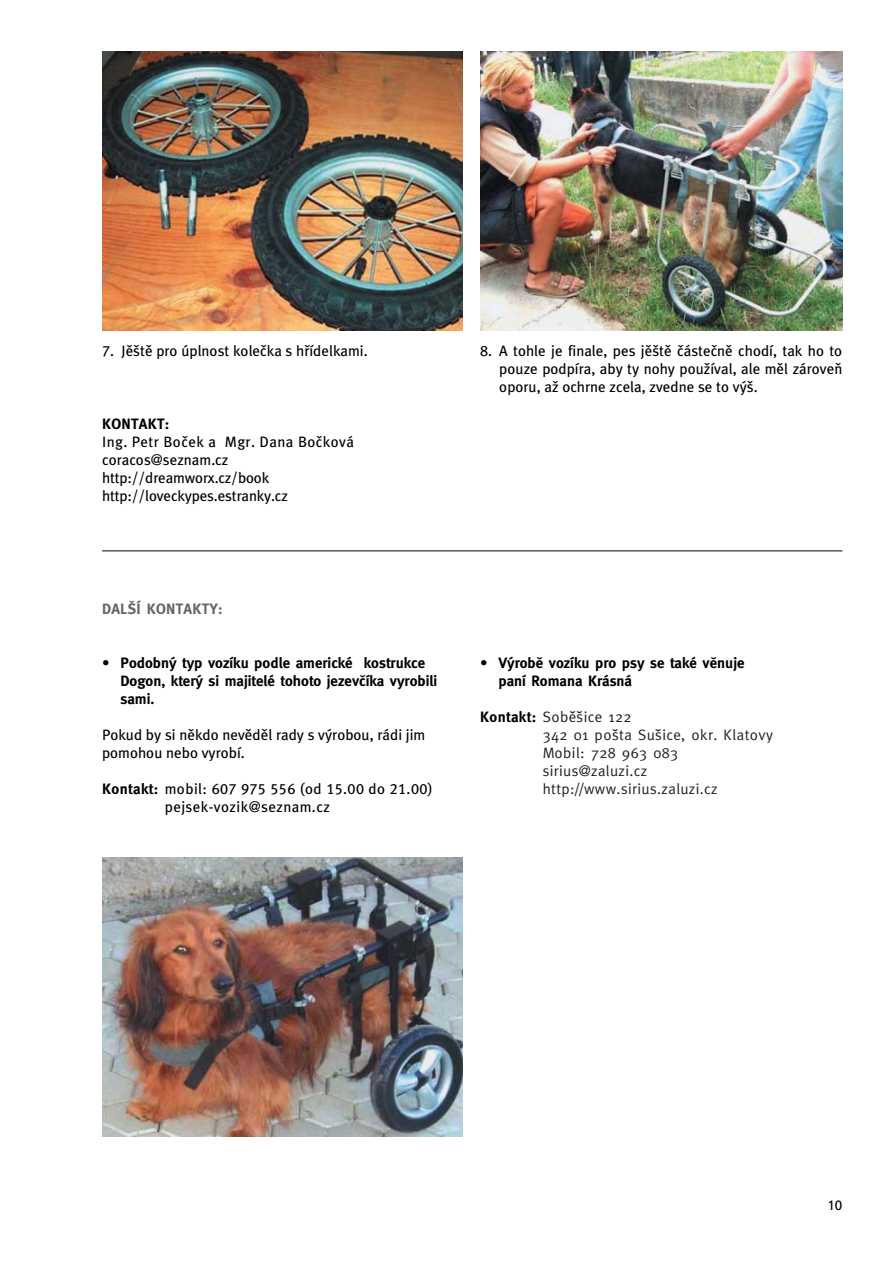
<style>
.page{position:relative;width:893px;height:1262px;background:#fff}
.page>*{position:absolute;margin:0;border:0;box-sizing:border-box;transform-origin:0 0}
.t1{font:15px/18px "Meta Plus Book Plain";color:#000}
.t2{font:700 15px/18px "Meta CZ";color:#000}
.t3{font:15px/18px "Meta CZ";letter-spacing:.025em;color:#231f1f}
.t4{font:15px/18px "Meta Plus Book Plain";letter-spacing:.025em;color:#000}
.t5{font:700 15px "Meta CZ";letter-spacing:.015em;color:#666}
.t6{font:13.5px "Frutiger CE";color:#000}
.s1{font-family:"Meta CZ";font-weight:700}
.s2{font-weight:700;color:#000}
</style>
<div class="page">
<img style="left:102px;top:51px;width:360px;height:279px">
<img style="left:480px;top:51px;width:362px;height:279px">
<img style="left:103px;top:857px;width:359px;height:279px">
<hr style="left:102px;top:550px;width:740px;height:1px;background:#000">
<p class="t1" style="left:102px;top:344px;width:267px">7. Jû‰tû pro úplnost koleãka s hfiídelkami.</p>
<p class="t2" style="left:102px;top:416px;width:69px">KONTAKT:</p>
<p class="t1" style="left:102px;top:434px;width:253px">Ing. Petr Boãek a Mgr. Dana Boãková coracos@seznam.cz http://dreamworx.cz/book http://loveckypes.estranky.cz</p>
<p class="t5" style="left:102px;top:603px;width:122px">DAL·Í KONTAKTY:</p>
<p class="t2" style="left:120px;top:655px;width:318px;text-indent:-18px">• Podobn˘ typ vozíku podle americké kostrukce<br>Dogon, kter˘ si majitelé tohoto jezevãíka vyrobili sami.</p>
<p class="t1" style="left:102px;top:727px;width:325px">Pokud by si nûkdo nevûdûl rady s v˘robou, rádi jim pomohou nebo vyrobí.</p>
<p class="t4" style="left:165px;top:781px;width:269px;text-indent:-63px"><span class="s1">Kontakt:</span> mobil: 607 975 556 (od 15.00 do 21.00) pejsek-vozik@seznam.cz</p>
<p class="t1" style="left:499px;top:344px;width:344px;text-align:justify;text-indent:-19px">8. A tohle je finale, pes jû‰tû ãásteãnû chodí, tak ho to pouze podpíra, aby ty nohy pouÏíval, ale mûl zároveÀ oporu, aÏ ochrne zcela, zvedne se to v˘‰.</p>
<p class="t2" style="left:498px;top:655px;width:248px;text-indent:-18px">• V˘robû vozíku pro psy se také vûnuje paní Romana Krásná</p>
<p class="t3" style="left:542px;top:709px;width:232px;text-indent:-63px"><span class="s2">Kontakt:</span> Sobû‰ice 122<br>342 01 po‰ta Su‰ice, okr. Klatovy<br>Mobil: 728 963 083 sirius@zaluzi.cz http://www.sirius.zaluzi.cz</p>
<p class="t6" style="left:827px;top:1200px;width:17px">10</p>
</div>
